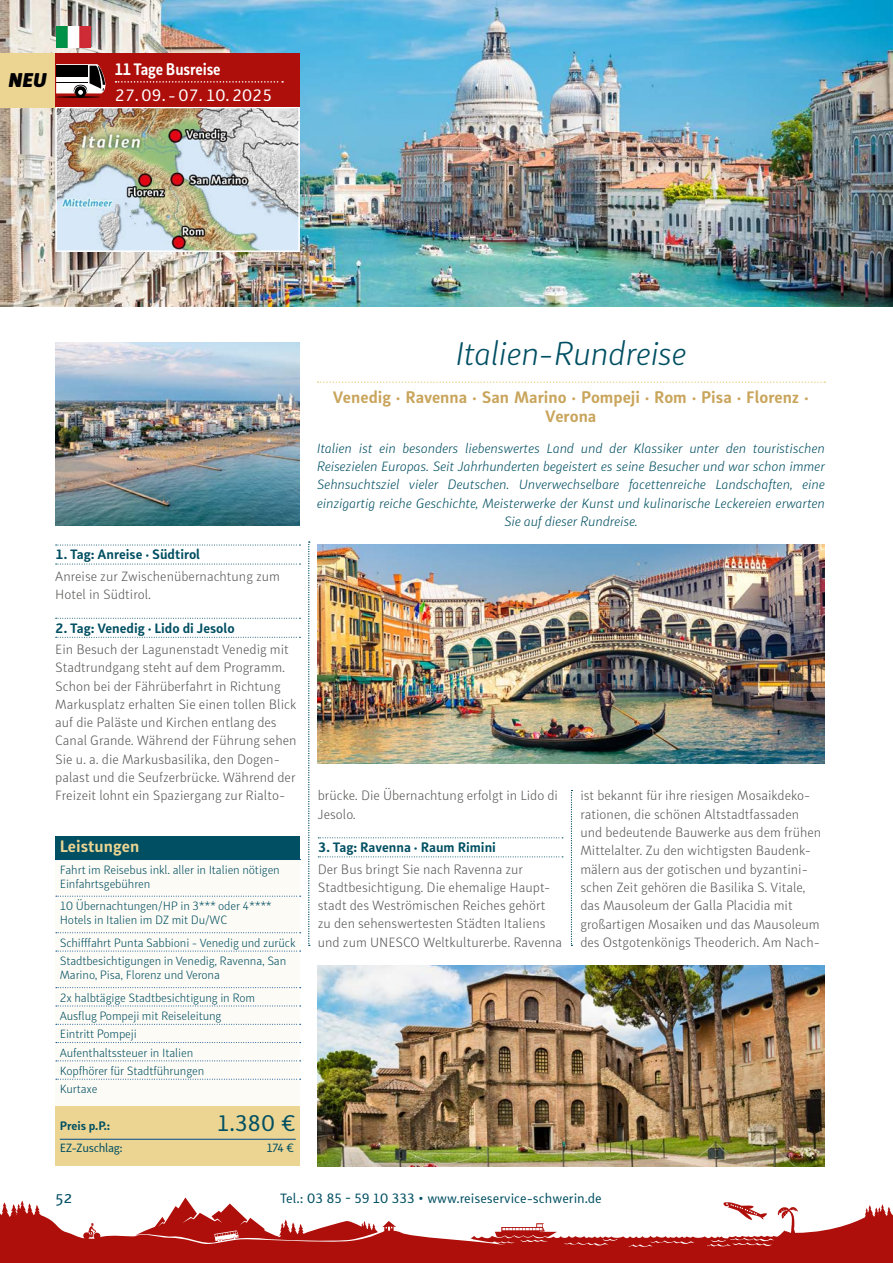
<style>
.page{position:relative;width:893px;height:1263px;background:#fff}
.page>*{position:absolute;margin:0;border:0;box-sizing:border-box;transform-origin:0 0}
.t1{font:italic 300 33px "Submariner R24";letter-spacing:-.02em;color:#004f62}
.t2{font:22.5px "Submariner R24";color:#004f62}
.t3{font:italic 900 19.5px "Submariner R24";color:#000}
.t4{font:18px "Submariner R24";color:#004f62}
.t5{font:700 16.5px/19.5px "Submariner R24";color:#c9a55c;text-align:center}
.t6{font:16.5px "Submariner R24";color:#fff}
.t7{font:700 16.5px "Submariner R24";letter-spacing:-.01em;color:#fff;scale:.9 1}
.t8{font:700 16.5px "Submariner R24";color:#ecd593}
.t9{font:300 13.5px/18.3px "Submariner R24";color:#575756}
.t10{font:italic 300 13.5px/18.3px "Submariner R24";letter-spacing:-.01em;color:#004f62;text-align:center}
.t11{font:700 13.5px "Submariner R24";color:#004f62}
.t12{font:13.5px "Submariner R24";color:#004f62}
.t13{font:300 12px/18.3px "Submariner R24";letter-spacing:-.01em;color:#004f62}
.t14{font:12px "Submariner R24";letter-spacing:-.03em;color:#004f62}
.t15{font:700 12px "Submariner R24";color:#004f62}
</style>
<div class="page">
<img style="left:0;top:0;width:892px;height:306px">
<img style="left:58px;top:110px;width:239px;height:139px">
<div style="left:55px;top:107px;width:245px;height:145px;border:2px solid #fff"></div>
<div style="left:0;top:53px;width:55px;height:54px;background:#ecd593"></div>
<svg style="left:318px;top:381px;width:507px;height:2px"></svg>
<svg style="left:56px;top:545px;width:244px;height:1px"></svg>
<svg style="left:56px;top:564px;width:244px;height:1px"></svg>
<svg style="left:56px;top:618px;width:244px;height:1px"></svg>
<svg style="left:56px;top:637px;width:244px;height:1px"></svg>
<svg style="left:318px;top:837px;width:245px;height:1px"></svg>
<svg style="left:318px;top:856px;width:245px;height:1px"></svg>
<svg style="left:308px;top:542px;width:2px;height:404px"></svg>
<svg style="left:571px;top:790px;width:1px;height:156px"></svg>
<div style="left:0;top:1189px;width:893px;height:74px;background:#ae0f0a"></div>
<div style="left:56px;top:836px;width:244px;height:23px;background:#004f62"></div>
<div style="left:56px;top:860px;width:244px;height:116px;background:#fdfbf5"></div>
<svg style="left:56px;top:859px;width:245px;height:1px"></svg>
<svg style="left:56px;top:896px;width:245px;height:1px"></svg>
<svg style="left:56px;top:932px;width:245px;height:1px"></svg>
<div style="left:56px;top:952px;width:244px;height:115px;background:#fdfbf5"></div>
<svg style="left:56px;top:951px;width:245px;height:1px"></svg>
<svg style="left:56px;top:987px;width:245px;height:1px"></svg>
<svg style="left:56px;top:1005px;width:245px;height:1px"></svg>
<svg style="left:56px;top:1024px;width:245px;height:1px"></svg>
<svg style="left:56px;top:1042px;width:245px;height:1px"></svg>
<div style="left:56px;top:1061px;width:244px;height:102px;background:#fdfbf5"></div>
<svg style="left:56px;top:1060px;width:245px;height:1px"></svg>
<svg style="left:56px;top:1079px;width:245px;height:1px"></svg>
<div style="left:56px;top:1106px;width:244px;height:59px;background:#ecd593"></div>
<hr style="left:60px;top:1139px;width:236px;height:1px;background:#00498d">
<div style="left:55px;top:53px;width:245px;height:54px;background:#ae0f0a"></div>
<svg style="left:116px;top:81px;width:167px;height:2px"></svg>
<svg style="left:56px;top:64px;width:50px;height:34px"></svg>
<hr style="left:56px;top:96px;width:44px;height:2px;background:#000;border-radius:50%">
<div style="left:56px;top:66px;width:32px;height:11px;background:#000"></div>
<hr style="left:56px;top:82px;width:32px;height:1px;background:#000">
<img style="left:56px;top:26px;width:34px;height:22px">
<img style="left:318px;top:544px;width:507px;height:220px">
<img style="left:318px;top:965px;width:507px;height:201px">
<svg style="left:0;top:1189px;width:893px;height:58px;fill:#fff"></svg>
<img style="left:55px;top:343px;width:245px;height:183px">
<h3 class="t3" style="left:9px;top:67px;width:40px">NEU</h3>
<p class="t7" style="left:115px;top:58px;width:119px">11 Tage Busreise</p>
<p class="t6" style="left:115px;top:84px;width:159px">27. 09. - 07. 10. 2025</p>
<p class="t11" style="left:55px;top:545px;width:146px">1. Tag: Anreise · Südtirol</p>
<p class="t9" style="left:55px;top:566px;width:226px">Anreise zur Zwischenübernachtung zum<br>Hotel in Südtirol.</p>
<p class="t11" style="left:55px;top:619px;width:181px">2. Tag: Venedig · Lido di Jesolo</p>
<p class="t9" style="left:55px;top:640px;width:243px">Ein Besuch der Lagunenstadt Venedig mit Stadtrundgang steht auf dem Programm.<br>Schon bei der Fährüberfahrt in Richtung Markusplatz erhalten Sie einen tollen Blick auf die Paläste und Kirchen entlang des Canal Grande. Während der Führung sehen Sie u. a. die Markusbasilika, den Dogen&shy;palast und die Seufzerbrücke. Während der Freizeit lohnt ein Spaziergang zur Rialto-</p>
<p class="t8" style="left:60px;top:835px;width:81px">Leistungen</p>
<p class="t13" style="left:60px;top:862px;width:222px;line-height:14.2px">Fahrt im Reisebus inkl. aller in Italien nötigen<br>Einfahrtsgebühren</p>
<p class="t13" style="left:60px;top:898px;width:213px;line-height:14.2px">10 Übernachtungen/HP in 3*** oder 4****<br>Hotels in Italien im DZ mit Du/WC</p>
<p class="t13" style="left:60px;top:933px;width:237px">Schifffahrt Punta Sabbioni - Venedig und zurück<br>Stadtbesichtigungen in Venedig, Ravenna, San</p>
<p class="t13" style="left:60px;top:963px;width:197px;line-height:22.4px">Marino, Pisa, Florenz und Verona<br>2x halbtägige Stadtbesichtigung in Rom</p>
<p class="t13" style="left:60px;top:1006px;width:163px">Ausflug Pompeji mit Reiseleitung<br>Eintritt Pompeji<br>Aufenthaltssteuer in Italien<br>Kopfhörer für Stadtführungen<br>Kurtaxe</p>
<p class="t15" style="left:60px;top:1117px;width:52px">Preis p.P.:</p>
<h2 class="t2" style="left:217px;top:1108px;width:80px">1.380 €</h2>
<p class="t14" style="left:60px;top:1140px;width:65px">EZ-Zuschlag:</p>
<p class="t14" style="left:267px;top:1140px;width:29px">174 €</p>
<h1 class="t1" style="left:455px;top:332px;width:233px">Italien-Rundreise</h1>
<p class="t5" style="left:333px;top:387px;width:477px">Venedig · Ravenna · San Marino · Pompeji · Rom · Pisa · Florenz ·<br>Verona</p>
<p class="t10" style="left:317px;top:438px;width:510px">Italien ist ein besonders liebenswertes Land und der Klassiker unter den touristischen Reisezielen Europas. Seit Jahrhunderten begeistert es seine Besucher und war schon immer Sehnsuchtsziel vieler Deutschen. Unverwechselbare facettenreiche Landschaften, eine einzigartig reiche Geschichte, Meisterwerke der Kunst und kulinarische Leckereien erwarten Sie auf dieser Rundreise.</p>
<p class="t9" style="left:318px;top:786px;width:242px">brücke. Die Übernachtung erfolgt in Lido di<br>Jesolo.</p>
<p class="t11" style="left:318px;top:838px;width:180px">3. Tag: Ravenna · Raum Rimini</p>
<p class="t9" style="left:318px;top:859px;width:246px">Der Bus bringt Sie nach Ravenna zur Stadtbesichtigung. Die ehemalige Haupt&shy;stadt des Weströmischen Reiches gehört<br>zu den sehenswertesten Städten Italiens und zum UNESCO Weltkulturerbe. Ravenna</p>
<p class="t9" style="left:580px;top:786px;width:242px">ist bekannt für ihre riesigen Mosaikdeko&shy;rationen, die schönen Altstadtfassaden und bedeutende Bauwerke aus dem frühen Mittelalter. Zu den wichtigsten Baudenk&shy;mälern aus der gotischen und byzantini&shy;schen Zeit gehören die Basilika S. Vitale, das Mausoleum der Galla Placidia mit großartigen Mosaiken und das Mausoleum des Ostgotenkönigs Theoderich. Am Nach-</p>
<h3 class="t4" style="left:55px;top:1185px;width:19px">52</h3>
<p class="t12" style="left:280px;top:1189px;width:323px">Tel.: 03 85 - 59 10 333 • www.reiseservice-schwerin.de</p>
</div>
